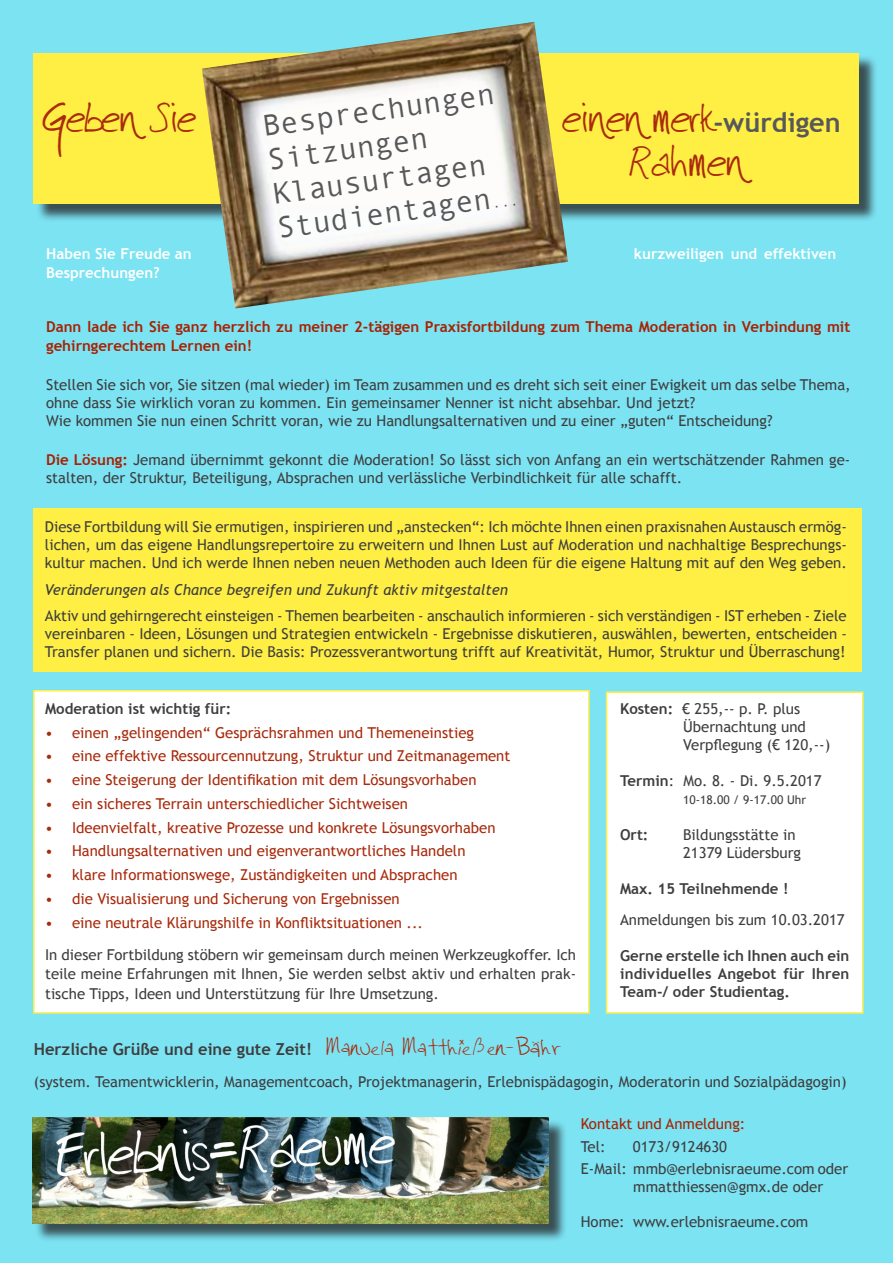
<style>
.page{position:relative;width:893px;height:1263px;background:#fff}
.page>*{position:absolute;margin:0;border:0;box-sizing:border-box;transform-origin:0 0}
.t1{font:33px/44.5px "harrison";color:#a92a0c}
.t2{font:30px/34.3px "Andale Mono";color:#57585a}
.t3{font:700 16.5px "Trebuchet MS";color:#3e3e3f}
.t4{font:15px/18px "Trebuchet MS";color:#3e3e3f}
.t5{font:15px "Trebuchet MS";color:#a92a0c}
.t6{font:700 15px/18px "Trebuchet MS";color:#3e3e3f;text-align:justify}
.t7{font:700 15px/19.5px "Trebuchet MS";color:#a62203}
.t8{font:italic 15px "Trebuchet MS";color:#3e3e3f}
.t9{font:700 15px "Trebuchet MS";color:#fff}
.t10{font:15px "Trebuchet MS";color:#a62203}
.t11{font:12px "Trebuchet MS";color:#3e3e3f}
.s1{font-size:15px}
.s2{font-family:"Trebuchet MS";font-weight:700;font-size:27px;color:#57585a}
.s3{font-weight:700;color:#a62203}
.s4{font-weight:700}
.s5{font-family:"Salamander";font-weight:400;font-size:25.5px;color:#a92a0c}
</style>
<div class="page">
<div style="left:0;top:0;width:892px;height:1263px;background:#7ce3f3"></div>
<div style="left:34px;top:1119px;width:533px;height:123px;background:#231f20;opacity:.75"></div>
<img style="left:32px;top:1117px;width:516px;height:106px">
<div style="left:34px;top:508px;width:828px;height:164px;background:#ffef44"></div>
<div style="left:606px;top:691px;width:258px;height:323px;background:#fff;border:2px solid #ffef44"></div>
<div style="left:36px;top:55px;width:842px;height:167px;background:#231f20;opacity:.75"></div>
<div style="left:34px;top:53px;width:825px;height:151px;background:#ffef44"></div>
<img style="left:202px;top:22px;width:366px;height:286px">
<div style="left:33px;top:690px;width:557px;height:324px;background:#fff;border:2px solid #ffef44"></div>
<h2 class="t2" style="left:260px;top:108px;width:245px;rotate:-8deg">Besprechungen<br>Sitzungen<br>Klausurtagen<br>Studientagen<span class="s1">...</span></h2>
<h1 class="t1" style="left:16px;top:98px;width:182px">• Geben Sie</h1>
<h1 class="t1" style="left:628px;top:98px;width:214px;text-indent:-65px">einen merk<span class="s2">-würdigen<br></span>Rahmen</h1>
<p class="t9" style="left:46px;top:244px;width:147px">Haben Sie Freude an</p>
<p class="t9" style="left:634px;top:244px;width:204px">kurzweiligen und effektiven</p>
<p class="t9" style="left:46px;top:263px;width:115px">Besprechungen?</p>
<p class="t7" style="left:46px;top:317px;width:806px">Dann lade ich Sie ganz herzlich zu meiner 2-tägigen Praxisfortbildung zum Thema Moderation in Verbindung mit gehirngerechtem Lernen ein!</p>
<p class="t4" style="left:46px;top:376px;width:806px">Stellen Sie sich vor, Sie sitzen (mal wieder) im Team zusammen und es dreht sich seit einer Ewigkeit um das selbe Thema, ohne dass Sie wirklich voran zu kommen. Ein gemeinsamer Nenner ist nicht absehbar. Und jetzt?<br>Wie kommen Sie nun einen Schritt voran, wie zu Handlungsalternativen und zu einer „guten“ Entscheidung?</p>
<p class="t4" style="left:46px;top:451px;width:806px"><span class="s3">Die Lösung:</span> Jemand übernimmt gekonnt die Moderation! So lässt sich von Anfang an ein wertschätzender Rahmen ge&shy;stalten, der Struktur, Beteiligung, Absprachen und verlässliche Verbindlichkeit für alle schafft.</p>
<p class="t4" style="left:45px;top:518px;width:803px;text-align:justify">Diese Fortbildung will Sie ermutigen, inspirieren und „anstecken“: Ich möchte Ihnen einen praxisnahen Austausch ermög&shy;lichen, um das eigene Handlungsrepertoire zu erweitern und Ihnen Lust auf Moderation und nachhaltige Besprechungs&shy;kultur machen. Und ich werde Ihnen neben neuen Methoden auch Ideen für die eigene Haltung mit auf den Weg geben.</p>
<p class="t8" style="left:45px;top:580px;width:465px">Veränderungen als Chance begreifen und Zukunft aktiv mitgestalten</p>
<p class="t4" style="left:45px;top:607px;width:803px;text-align:justify">Aktiv und gehirngerecht einsteigen - Themen bearbeiten - anschaulich informieren - sich verständigen - IST erheben - Ziele vereinbaren - Ideen, Lösungen und Strategien entwickeln - Ergebnisse diskutieren, auswählen, bewerten, entscheiden - Transfer planen und sichern. Die Basis: Prozessverantwortung trifft auf Kreativität, Humor, Struktur und Überraschung!</p>
<p class="t6" style="left:45px;top:699px;width:188px">Moderation ist wichtig für:</p>
<p class="t5" style="left:45px;top:723px;width:430px">• einen „gelingenden“ Gesprächsrahmen und Themeneinstieg</p>
<p class="t5" style="left:45px;top:747px;width:467px">• eine effektive Ressourcennutzung, Struktur und Zeitmanagement</p>
<p class="t5" style="left:45px;top:771px;width:433px">• eine Steigerung der Identifikation mit dem Lösungsvorhaben</p>
<p class="t5" style="left:45px;top:795px;width:364px">• ein sicheres Terrain unterschiedlicher Sichtweisen</p>
<p class="t5" style="left:45px;top:818px;width:452px">• Ideenvielfalt, kreative Prozesse und konkrete Lösungsvorhaben</p>
<p class="t5" style="left:45px;top:842px;width:422px">• Handlungsalternativen und eigenverantwortliches Handeln</p>
<p class="t5" style="left:45px;top:866px;width:414px">• klare Informationswege, Zuständigkeiten und Absprachen</p>
<p class="t5" style="left:45px;top:890px;width:356px">• die Visualisierung und Sicherung von Ergebnissen</p>
<p class="t5" style="left:45px;top:913px;width:380px">• eine neutrale Klärungshilfe in Konfliktsituationen ...</p>
<p class="t4" style="left:45px;top:945px;width:533px;line-height:19.5px;text-align:justify">In dieser Fortbildung stöbern wir gemeinsam durch meinen Werkzeugkoffer. Ich teile meine Erfahrungen mit Ihnen, Sie werden selbst aktiv und erhalten prak&shy;tische Tipps, Ideen und Unterstützung für Ihre Umsetzung.</p>
<p class="t4" style="left:683px;top:700px;width:149px;text-indent:-63px"><span class="s4">Kosten:</span> € 255,-- p. P. plus<br>Übernachtung und<br>Verpflegung (€ 120,--)</p>
<p class="t4" style="left:620px;top:772px;width:203px"><span class="s4">Termin</span>: Mo. 8. - Di. 9.5.2017</p>
<p class="t11" style="left:683px;top:793px;width:124px">10-18.00 / 9-17.00 Uhr</p>
<p class="t6" style="left:620px;top:826px;width:30px">Ort:</p>
<p class="t4" style="left:683px;top:826px;width:119px">Bildungsstätte in<br>21379 Lüdersburg</p>
<p class="t6" style="left:620px;top:880px;width:170px">Max. 15 Teilnehmende !</p>
<p class="t4" style="left:620px;top:911px;width:226px">Anmeldungen bis zum 10.03.2017</p>
<p class="t6" style="left:620px;top:946px;width:231px">Gerne erstelle ich Ihnen auch ein individuelles Angebot für Ihren Team-/ oder Studientag.</p>
<p class="t3" style="left:34px;top:1039px;width:529px">Herzliche Grüße und eine gute Zeit! <span class="s5">Manuela Matthießen-Bähr</span></p>
<p class="t4" style="left:34px;top:1073px;width:814px">(system. Teamentwicklerin, Managementcoach, Projektmanagerin, Erlebnispädagogin, Moderatorin und Sozialpädagogin)</p>
<p class="t10" style="left:581px;top:1115px;width:166px">Kontakt und Anmeldung:</p>
<p class="t4" style="left:581px;top:1137px;width:26px">Tel:</p>
<p class="t4" style="left:581px;top:1135px;width:269px;line-height:22.2px;text-indent:52px">0173/9124630<br>E-Mail: mmb@erlebnisraeume.com oder</p>
<p class="t4" style="left:633px;top:1178px;width:191px">mmatthiessen@gmx.de oder</p>
<p class="t4" style="left:581px;top:1213px;width:229px">Home: www.erlebnisraeume.com</p>
</div>
